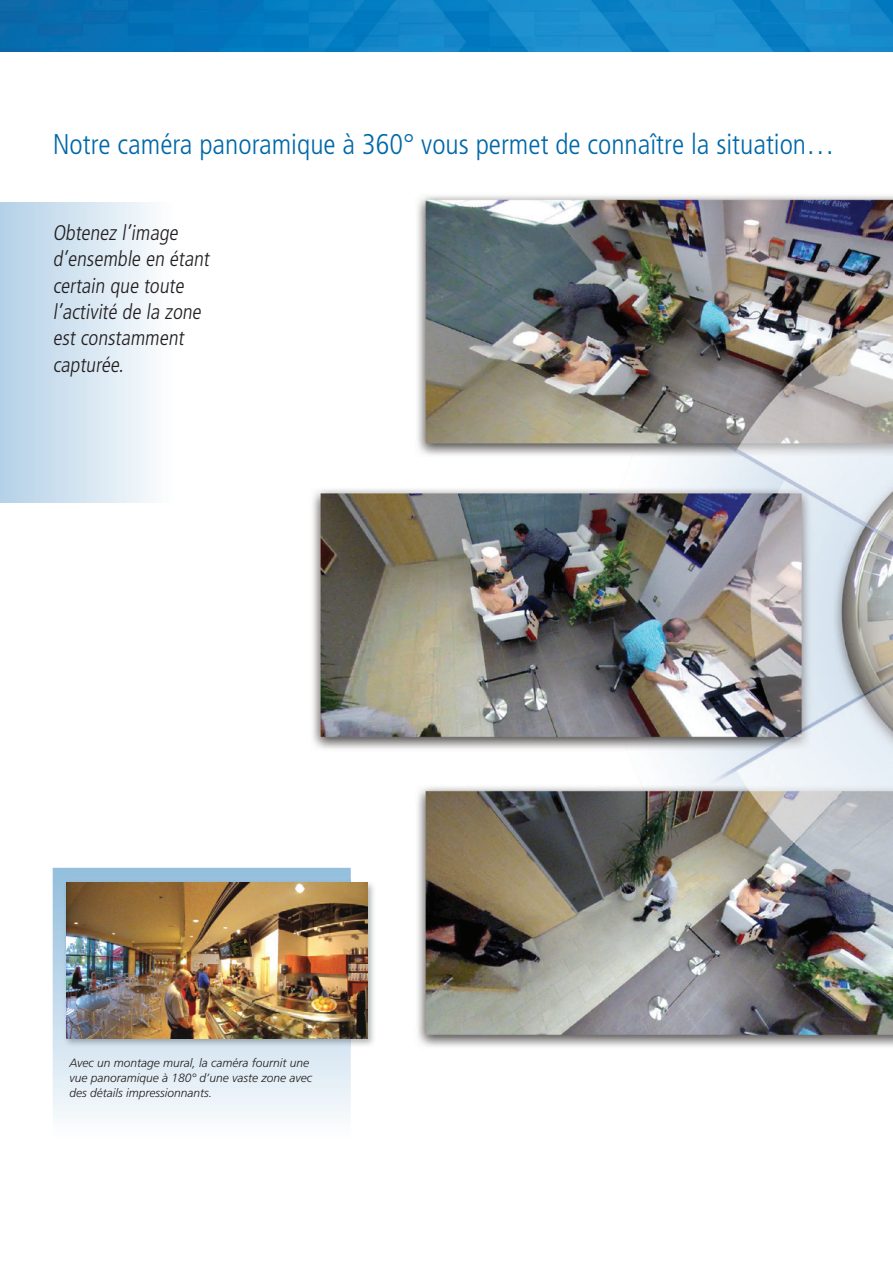
<style>
.page{position:relative;width:893px;height:1263px;background:#fff}
.page>*{position:absolute;margin:0;border:0;box-sizing:border-box;transform-origin:0 0}
.t1{font:300 condensed 28.5px "Frutiger LT Std";color:#0068a9}
.t2{font:300 condensed 21.15px/26.4px "Frutiger LT Std";color:#231f20}
.t3{font:italic 300 12px/15px "Frutiger LT Std";color:#231f20}
</style>
<div class="page">
<img style="left:0;top:0;width:893px;height:51px">
<img style="left:286px;top:195px;width:607px;height:852px">
<div style="left:0;top:202px;width:187px;height:301px;background:linear-gradient(to right,#b3d0e7,#fff)"></div>
<svg style="left:53px;top:868px;width:298px;height:249px;background:#d7e6f2"></svg>
<img style="left:63px;top:880px;width:313px;height:167px">
<img style="left:66px;top:883px;width:301px;height:155px">
<h1 class="t1" style="left:53px;top:127px;width:783px">Notre caméra panoramique à 360° vous permet de connaître la situation…</h1>
<h2 class="t2" style="left:53px;top:220px;width:161px">Obtenez l’image d’ensemble en étant certain que toute l’activité de la zone est constamment capturée.</h2>
<p class="t3" style="left:69px;top:1055px;width:244px">Avec un montage mural, la caméra fournit une vue panoramique à 180° d’une vaste zone avec des détails impressionnants.</p>
</div>
